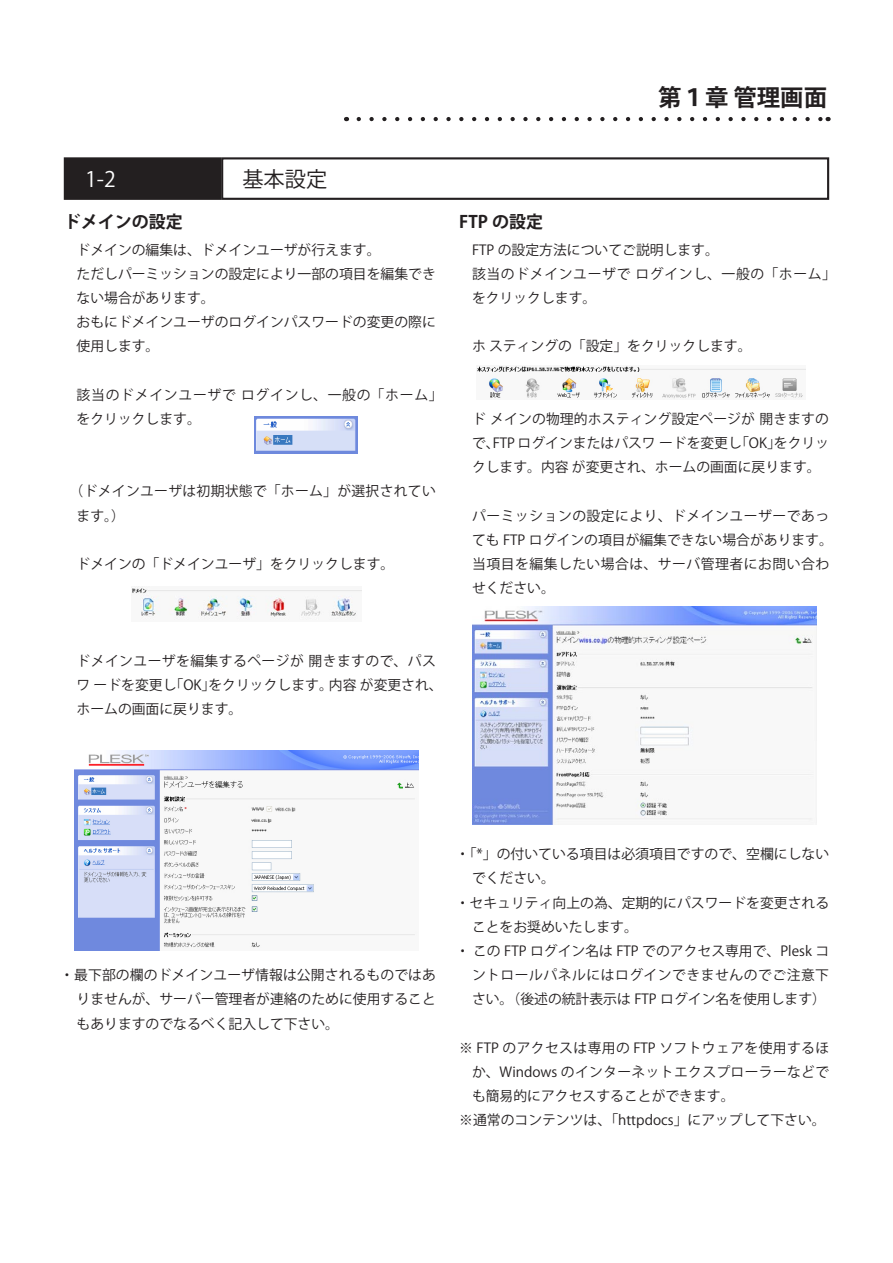
<style>
.page{position:relative;width:893px;height:1263px;background:#fff}
.page>*{position:absolute;margin:0;border:0;box-sizing:border-box;transform-origin:0 0}
.t1{font:700 23.4px "Koz Go Pro";color:#231f20}
.t2{font:21.3px "Koz Go Pro";color:#231f20}
.t3{font:21.3px "Koz Go Pro";color:#fff}
.見出し１{font:700 16.95px "Koz Go Pro";color:#231f20}
.標準{font:13.8px/24.2px "Koz Go Pro";color:#231f20}
.標準-2{font:13.8px/24.2px "Koz Go Pro";letter-spacing:.045em;color:#231f20}
.標準-3{font:13.8px/24.2px "Koz Go Pro";letter-spacing:.055em;color:#231f20}
.標準-4{font:13.8px/24.2px "Koz Go Pro";letter-spacing:.03em;color:#231f20}
.標準-5{font:13.8px/24.2px "Koz Go Pro";letter-spacing:.035em;color:#231f20}
.標準-6{font:13.8px/24.2px "Koz Go Pro";letter-spacing:.02em;color:#231f20}
</style>
<div class="page">
<svg style="left:359px;top:117px;width:462px;height:4px"></svg>
<div style="left:65px;top:158px;width:155px;height:41px;background:#231f20"></div>
<div style="left:64px;top:157px;width:157px;height:43px;border:2px solid #231f20"></div>
<div style="left:221px;top:157px;width:608px;height:43px;border:2px solid #231f20"></div>
<img style="left:254px;top:417px;width:103px;height:37px">
<img style="left:477px;top:366px;width:329px;height:33px">
<img style="left:472px;top:607px;width:344px;height:218px">
<img style="left:75px;top:750px;width:343px;height:200px">
<img style="left:131px;top:586px;width:231px;height:34px">
<p class="t3" style="left:85px;top:165px;width:32px">1-2</p>
<p class="t2" style="left:242px;top:165px;width:87px">基本設定</p>
<p class="見出し１" style="left:64px;top:210px;width:121px">ドメインの設定</p>
<p class="標準" style="left:77px;top:238px;width:306px">ドメインの編集は、ドメインユーザが行えます。</p>
<p class="標準" style="left:77px;top:262px;width:361px">ただしパーミッションの設定により一部の項目を編集できない場合があります。</p>
<p class="標準" style="left:77px;top:310px;width:361px">おもにドメインユーザのログインパスワードの変更の際に使用します。</p>
<p class="標準-3" style="left:77px;top:383px;width:368px">該当のドメインユーザでログインし、一般の「ホーム「をクリックします。</p>
<p class="標準-6" style="left:77px;top:480px;width:361px;text-indent:-7px">（ドメインユーザは初期状態で「ホーム」が選択されています (。</p>
<p class="標準" style="left:77px;top:552px;width:319px">ドメインの「ドメインユーザ」をクリックします。</p>
<p class="標準-4" style="left:329px;top:649px;width:115px;text-indent:-252px">ドメインユーザを編集するページが開きますので、パス内容が変更され、</p>
<p class="標準" style="left:170px;top:673px;width:47px">「OK」</p>
<p class="標準" style="left:77px;top:673px;width:167px">ワードを変更し<br>ホームの画面に戻ります。</p>
<p class="標準" style="left:208px;top:673px;width:126px">をクリックします。</p>
<p class="t1" style="left:658px;top:82px;width:170px">第１章管理画面</p>
<p class="見出し１" style="left:459px;top:210px;width:86px">FTP の設定</p>
<p class="標準" style="left:472px;top:238px;width:248px">FTP の設定方法についてご説明します。</p>
<p class="標準-2" style="left:472px;top:262px;width:366px">該当のドメインユーザでログインし、一般の「ホーム「をクリックします。</p>
<p class="標準" style="left:472px;top:334px;width:281px">ホスティングの「設定」をクリックします。</p>
<p class="標準" style="left:472px;top:407px;width:359px;text-align:right">ドメインの物理的ホスティング設定ページが開きますのをクリッ</p>
<p class="標準" style="left:493px;top:431px;width:251px">FTP ログインまたはパスワードを変更し</p>
<p class="標準" style="left:735px;top:431px;width:47px">「OK」</p>
<p class="標準" style="left:472px;top:431px;width:350px">で、<br>クします。内容が変更され、ホームの画面に戻ります。</p>
<p class="標準" style="left:472px;top:504px;width:362px">パーミッションの設定により、ドメインユーザーであっても FTP ログインの項目が編集できない場合があります。</p>
<p class="標準-5" style="left:472px;top:552px;width:359px">当項目を編集したい場合は、サーバ管理者にお問い合わせください。</p>
<p class="標準" style="left:77px;top:963px;width:361px;text-align:justify;text-indent:-16px">・最下部の欄のドメインユーザ情報は公開されるものではありませんが、サーバー管理者が連絡のために使用することもありますのでなるべく記入して下さい。</p>
<p class="標準" style="left:472px;top:842px;width:359px;text-indent:-16px">・「*」の付いている項目は必須項目ですので、空欄にしないでください。</p>
<p class="標準" style="left:472px;top:891px;width:359px;text-indent:-16px">・セキュリティ向上の為、定期的にパスワードを変更されることをお奨めいたします。</p>
<p class="標準" style="left:472px;top:939px;width:359px;text-align:justify;text-indent:-16px">・この FTP ログイン名は FTP でのアクセス専用で、Plesk コントロールパネルにはログインできませんのでご注意下さい。（後述の統計表示は FTP ログイン名を使用します(</p>
<p class="標準" style="left:472px;top:1036px;width:359px;text-align:justify;text-indent:-13px">※ FTP のアクセスは専用の FTP ソフトウェアを使用するほか、Windows のインターネットエクスプローラーなどでも簡易的にアクセスすることができます。</p>
<p class="標準" style="left:459px;top:1108px;width:368px">※通常のコンテンツは、「httpdocs」にアップして下さい。</p>
</div>
